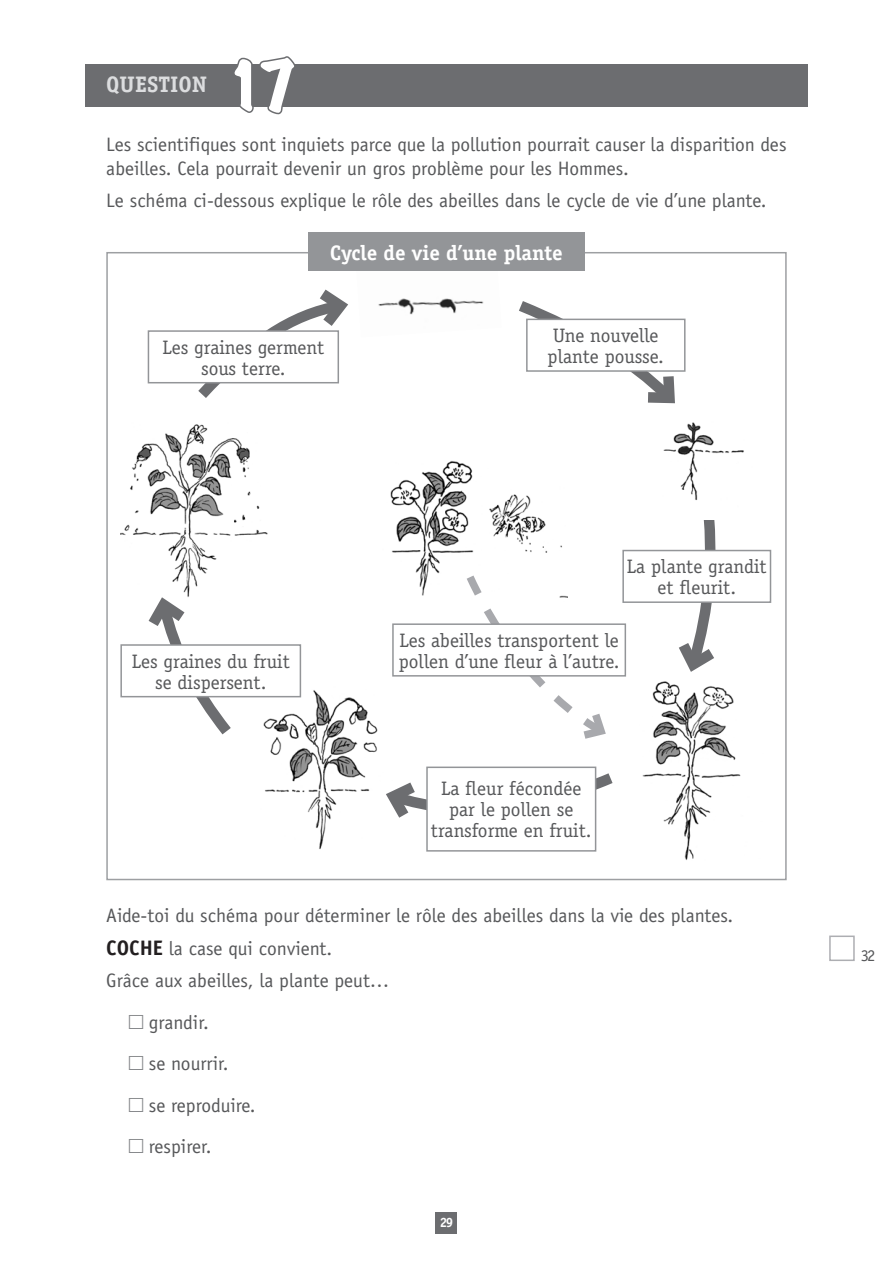
<style>
.page{position:relative;width:893px;height:1263px;background:#fff}
.page>*{position:absolute;margin:0;border:0;box-sizing:border-box;transform-origin:0 0}
.t1{font:expanded 60px "Marker Felt";color:#fff}
.t2{font:700 22.5px "Officina Serif";color:#dcdddf}
.t3{font:700 21px "Officina Serif";color:#fff}
.t4{font:19.5px/41.5px "Officina Sans";color:#57585a}
.t5{font:19.5px/21px "Officina Serif";color:#57585a;text-align:center}
.t6{font:16.5px "Officina Serif";color:#57585a}
.t7{font:700 13.5px "Officina Serif";color:#fff}
.s1{font-weight:700;font-size:21px;color:#231f20}
</style>
<div class="page">
<div style="left:829px;top:935px;width:26px;height:26px;border:2px solid #adaeb2"></div>
<div style="left:436px;top:1212px;width:21px;height:21px;background:#6c6d70"></div>
<div style="left:85px;top:64px;width:723px;height:42px;background:#6c6d70"></div>
<svg style="left:231px;top:56px;width:67px;height:59px"></svg>
<div style="left:106px;top:252px;width:681px;height:628px;background:#fff;border:2px solid #9d9fa2"></div>
<svg style="left:187px;top:289px;width:161px;height:109px"></svg>
<svg style="left:519px;top:301px;width:165px;height:103px"></svg>
<svg style="left:669px;top:520px;width:57px;height:152px"></svg>
<div style="left:148px;top:331px;width:190px;height:52px;background:#fff"></div>
<div style="left:148px;top:330px;width:191px;height:53px;border:2px solid #939598"></div>
<div style="left:527px;top:319px;width:158px;height:52px;background:#fff"></div>
<div style="left:526px;top:319px;width:160px;height:53px;border:2px solid #939598"></div>
<div style="left:623px;top:550px;width:147px;height:52px;background:#fff"></div>
<div style="left:622px;top:550px;width:149px;height:53px;border:2px solid #939598"></div>
<img style="left:251px;top:673px;width:127px;height:176px">
<img style="left:120px;top:424px;width:148px;height:166px">
<img style="left:378px;top:298px;width:106px;height:17px">
<img style="left:663px;top:422px;width:81px;height:78px">
<img style="left:642px;top:681px;width:99px;height:179px">
<img style="left:390px;top:461px;width:172px;height:135px">
<svg style="left:139px;top:590px;width:102px;height:145px"></svg>
<div style="left:121px;top:645px;width:179px;height:52px;background:#fff"></div>
<div style="left:120px;top:644px;width:181px;height:53px;border:2px solid #939598"></div>
<svg style="left:386px;top:766px;width:227px;height:63px"></svg>
<div style="left:427px;top:767px;width:169px;height:84px;background:#fff"></div>
<div style="left:426px;top:766px;width:170px;height:86px;border:2px solid #939598"></div>
<svg style="left:460px;top:567px;width:146px;height:172px"></svg>
<div style="left:393px;top:624px;width:232px;height:52px;background:#fff"></div>
<div style="left:392px;top:623px;width:234px;height:54px;border:2px solid #939598"></div>
<div style="left:308px;top:233px;width:277px;height:38px;background:#939598"></div>
<p class="t2" style="left:106px;top:71px;width:102px">question</p>
<h1 class="t1" style="left:225px;top:39px;width:74px">17</h1>
<p class="t4" style="left:106px;top:132px;width:682px;line-height:24px">Les scientifiques sont inquiets parce que la pollution pourrait causer la disparition des abeilles. Cela pourrait devenir un gros problème pour les Hommes.</p>
<p class="t4" style="left:106px;top:180px;width:662px">Le schéma ci-dessous explique le rôle des abeilles dans le cycle de vie d’une plante.</p>
<p class="t3" style="left:330px;top:240px;width:234px">Cycle de vie d’une plante</p>
<p class="t5" style="left:162px;top:337px;width:163px">Les graines germent sous terre.</p>
<p class="t5" style="left:548px;top:325px;width:118px;text-align:left">Une nouvelle plante pousse.</p>
<p class="t5" style="left:132px;top:650px;width:160px">Les graines du fruit se dispersent.</p>
<p class="t5" style="left:627px;top:556px;width:141px">La plante grandit et fleurit.</p>
<p class="t5" style="left:399px;top:630px;width:222px;text-align:left">Les abeilles transportent le pollen d’une fleur à l’autre.</p>
<p class="t5" style="left:431px;top:778px;width:162px">La fleur fécondée par le pollen se transforme en fruit.</p>
<p class="t4" style="left:106px;top:899px;width:629px;line-height:32.5px">Aide-toi du schéma pour déterminer le rôle des abeilles dans la vie des plantes.<br><span class="s1">COCHE</span> la case qui convient.<br>Grâce aux abeilles, la plante peut…</p>
<p class="t4" style="left:149px;top:1001px;width:108px">grandir.<br>se nourrir.<br>se reproduire. respirer.</p>
<p class="t7" style="left:440px;top:1214px;width:15px">29</p>
<p class="t6" style="left:861px;top:946px;width:16px">32</p>
</div>
